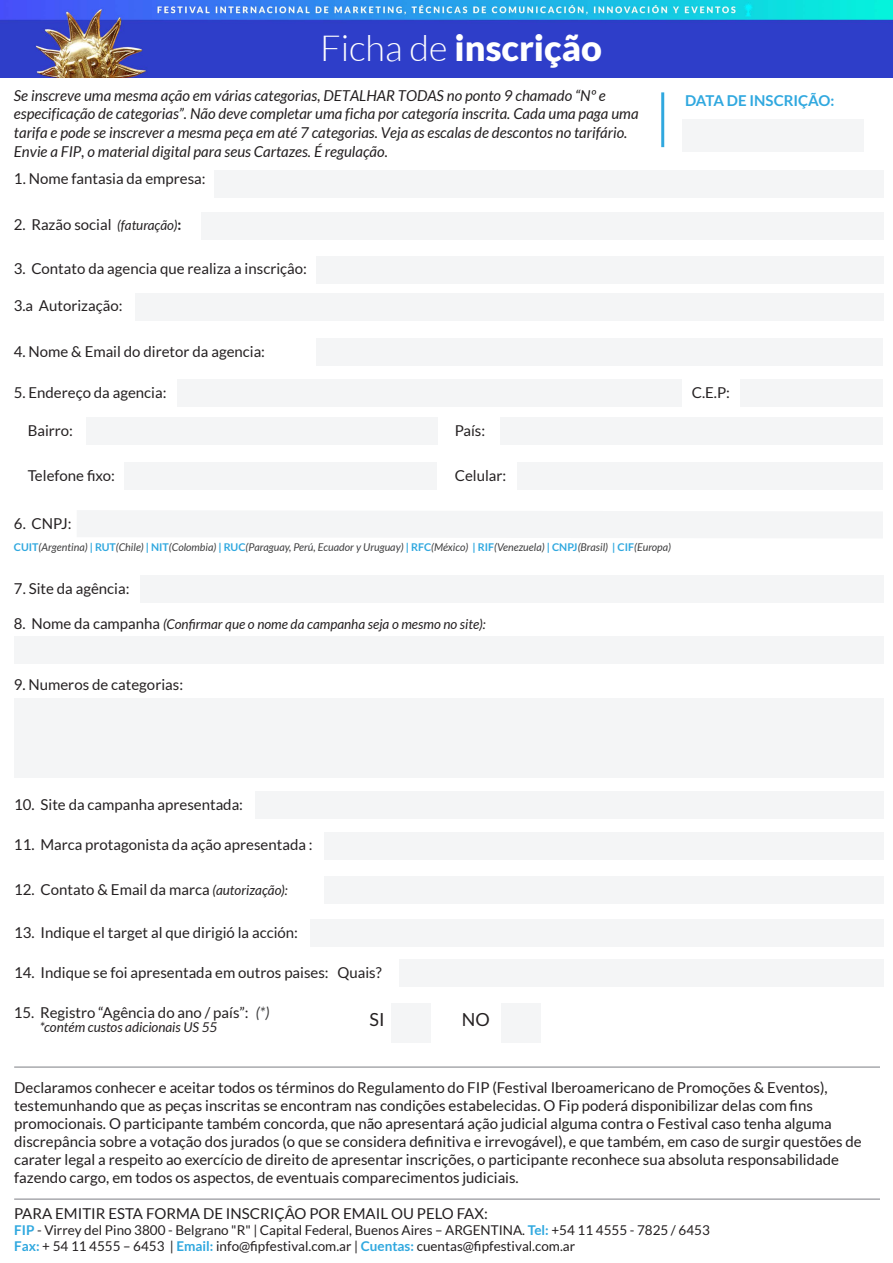
<style>
.page{position:relative;width:893px;height:1263px;background:#fff}
.page>*{position:absolute;margin:0;border:0;box-sizing:border-box;transform-origin:0 0}
.t1{font:900 36px "Lato";color:#fff}
.t2{font:18px "Lato";color:#252122}
.t3{font:15px/18px "Lato";color:#231f20}
.t4{font:15px "Lato";color:#252122}
.t5{font:italic 15px/18.8px "Lato";color:#231f20}
.t6{font:700 15px "Lato";color:#30a8df}
.t7{font:italic 15px "Lato";color:#3e3e3f}
.t8{font:13.5px/16.2px "Lato";color:#231f20}
.t9{font:italic 13.5px "Lato";color:#252122}
.t10{font:italic 10.65px "Lato";color:#3e3e3f}
.s1{font-weight:300}
.s2{font-style:italic;font-size:13.5px}
.s3{font-weight:700}
.s4{font-weight:700;font-style:normal;color:#30a8df}
.s5{font-style:normal;font-size:15px}
.s6{font-weight:700;color:#30a8df}
</style>
<div class="page">
<div style="left:215px;top:170px;width:669px;height:27px;background:#f4f5f6"></div>
<div style="left:202px;top:212px;width:682px;height:27px;background:#f4f5f6"></div>
<div style="left:682px;top:119px;width:181px;height:32px;background:#f4f5f6"></div>
<div style="left:501px;top:417px;width:382px;height:27px;background:#f4f5f6"></div>
<div style="left:86px;top:417px;width:351px;height:27px;background:#f4f5f6"></div>
<div style="left:125px;top:462px;width:312px;height:27px;background:#f4f5f6"></div>
<div style="left:141px;top:575px;width:743px;height:27px;background:#f4f5f6"></div>
<div style="left:14px;top:636px;width:870px;height:27px;background:#f4f5f6"></div>
<div style="left:14px;top:699px;width:870px;height:79px;background:#f4f5f6"></div>
<div style="left:77px;top:511px;width:806px;height:27px;background:#f4f5f6"></div>
<div style="left:256px;top:791px;width:628px;height:27px;background:#f4f5f6"></div>
<div style="left:325px;top:832px;width:559px;height:27px;background:#f4f5f6"></div>
<div style="left:325px;top:876px;width:559px;height:27px;background:#f4f5f6"></div>
<div style="left:311px;top:919px;width:573px;height:27px;background:#f4f5f6"></div>
<div style="left:400px;top:959px;width:484px;height:27px;background:#f4f5f6"></div>
<div style="left:316px;top:256px;width:568px;height:27px;background:#f4f5f6"></div>
<div style="left:135px;top:294px;width:749px;height:27px;background:#f4f5f6"></div>
<div style="left:316px;top:338px;width:567px;height:27px;background:#f4f5f6"></div>
<div style="left:178px;top:380px;width:504px;height:27px;background:#f4f5f6"></div>
<div style="left:740px;top:380px;width:143px;height:27px;background:#f4f5f6"></div>
<div style="left:518px;top:462px;width:365px;height:27px;background:#f4f5f6"></div>
<hr style="left:14px;top:1198px;width:866px;height:2px;background:#a8a9ad">
<hr style="left:14px;top:1066px;width:866px;height:2px;background:#a8a9ad">
<hr style="left:661px;top:92px;width:3px;height:55px;background:#30a8df">
<div style="left:391px;top:1003px;width:40px;height:40px;background:#f4f5f6"></div>
<div style="left:501px;top:1003px;width:40px;height:40px;background:#f4f5f6"></div>
<img style="left:0;top:1px;width:893px;height:77px">
<h1 class="t1" style="left:320px;top:27px;width:283px"><span class="s1">Ficha de</span> inscrição</h1>
<p class="t5" style="left:14px;top:86px;width:626px">Se inscreve uma mesma ação em várias categorias, DETALHAR TODAS no ponto 9 chamado “Nº e especificação de categorias”. Não deve completar uma ficha por categoría inscrita. Cada uma paga uma tarifa e pode se inscrever a mesma peça em até 7 categorias. Veja as escalas de descontos no tarifário.<br>Envie a FIP, o material digital para seus Cartazes. É regulação.</p>
<p class="t4" style="left:14px;top:170px;width:193px">1. Nome fantasia da empresa:</p>
<p class="t4" style="left:14px;top:216px;width:169px">2. Razão social <span class="s2">(faturação)</span><span class="s3">:</span></p>
<p class="t4" style="left:14px;top:260px;width:295px">3. Contato da agencia que realiza a inscriçâo:</p>
<p class="t4" style="left:14px;top:297px;width:110px">3.a Autorização:</p>
<p class="t4" style="left:14px;top:343px;width:253px">4. Nome &amp; Email do diretor da agencia:</p>
<p class="t6" style="left:685px;top:92px;width:151px">DATA DE INSCRIÇÃO:</p>
<p class="t4" style="left:14px;top:384px;width:154px">5. Endereço da agencia:</p>
<p class="t4" style="left:692px;top:384px;width:40px">C.E.P:</p>
<p class="t4" style="left:28px;top:422px;width:47px">Bairro:</p>
<p class="t4" style="left:455px;top:422px;width:32px">País:</p>
<p class="t4" style="left:28px;top:467px;width:89px">Telefone fixo:</p>
<p class="t4" style="left:455px;top:467px;width:53px">Celular:</p>
<p class="t4" style="left:14px;top:515px;width:59px">6. CNPJ:</p>
<p class="t10" style="left:14px;top:541px;width:659px"><span class="s4">CUIT</span>(Argentina) <span class="s4">| RUT</span>(Chile) <span class="s4">| NIT</span>(Colombia) <span class="s4">| RUC</span>(Paraguay, Perú, Ecuador y Uruguay) <span class="s4">| RFC</span>(México) <span class="s4">| RIF</span>(Venezuela) <span class="s4">| CNPJ</span>(Brasil) <span class="s4">| CIF</span>(Europa)</p>
<p class="t4" style="left:14px;top:580px;width:117px">7. Site da agência:</p>
<p class="t9" style="left:14px;top:617px;width:473px"><span class="s5">8. Nome da campanha</span> (Confirmar que o nome da campanha seja o mesmo no site):</p>
<p class="t4" style="left:14px;top:676px;width:171px">9. Numeros de categorias:</p>
<p class="t4" style="left:14px;top:796px;width:230px">10. Site da campanha apresentada:</p>
<p class="t4" style="left:14px;top:836px;width:300px">11. Marca protagonista da ação apresentada :</p>
<p class="t4" style="left:14px;top:881px;width:275px">12. Contato &amp; Email da marca <span class="s2">(autorização):</span></p>
<p class="t4" style="left:14px;top:924px;width:285px">13. Indique el target al que dirigió la acción:</p>
<p class="t4" style="left:14px;top:964px;width:369px">14. Indique se foi apresentada em outros paises: Quais?</p>
<p class="t4" style="left:14px;top:1005px;width:237px">15. Registro “Agência do ano / país”:</p>
<p class="t9" style="left:40px;top:1019px;width:179px">*contém custos adicionais US 55</p>
<p class="t7" style="left:256px;top:1005px;width:15px">(*)</p>
<p class="t2" style="left:369px;top:1009px;width:17px">SI</p>
<p class="t2" style="left:462px;top:1009px;width:29px">NO</p>
<p class="t3" style="left:14px;top:1078px;width:849px">Declaramos conhecer e aceitar todos os términos do Regulamento do FIP (Festival Iberoamericano de Promoções &amp; Eventos), testemunhando que as peças inscritas se encontram nas condições estabelecidas. O Fip poderá disponibilizar delas com fins promocionais. O participante também concorda, que não apresentará ação judicial alguma contra o Festival caso tenha alguma discrepância sobre a votação dos jurados (o que se considera definitiva e irrevogável), e que também, em caso de surgir questões de carater legal a respeito ao exercício de direito de apresentar inscrições, o participante reconhece sua absoluta responsabilidade fazendo cargo, em todos os aspectos, de eventuais comparecimentos judiciais.</p>
<p class="t3" style="left:14px;top:1204px;width:475px">PARA EMITIR ESTA FORMA DE INSCRIÇÂO POR EMAIL OU PELO FAX:</p>
<p class="t8" style="left:14px;top:1222px;width:697px"><span class="s6">FIP</span> - Virrey del Pino 3800 - Belgrano "R" | Capital Federal, Buenos Aires – ARGENTINA. <span class="s6">Tel:</span> +54 11 4555 - 7825 / 6453<br><span class="s6">Fax:</span> + 54 11 4555 – 6453 | <span class="s6">Email:</span> info@fipfestival.com.ar | <span class="s6">Cuentas:</span> cuentas@fipfestival.com.ar</p>
</div>
